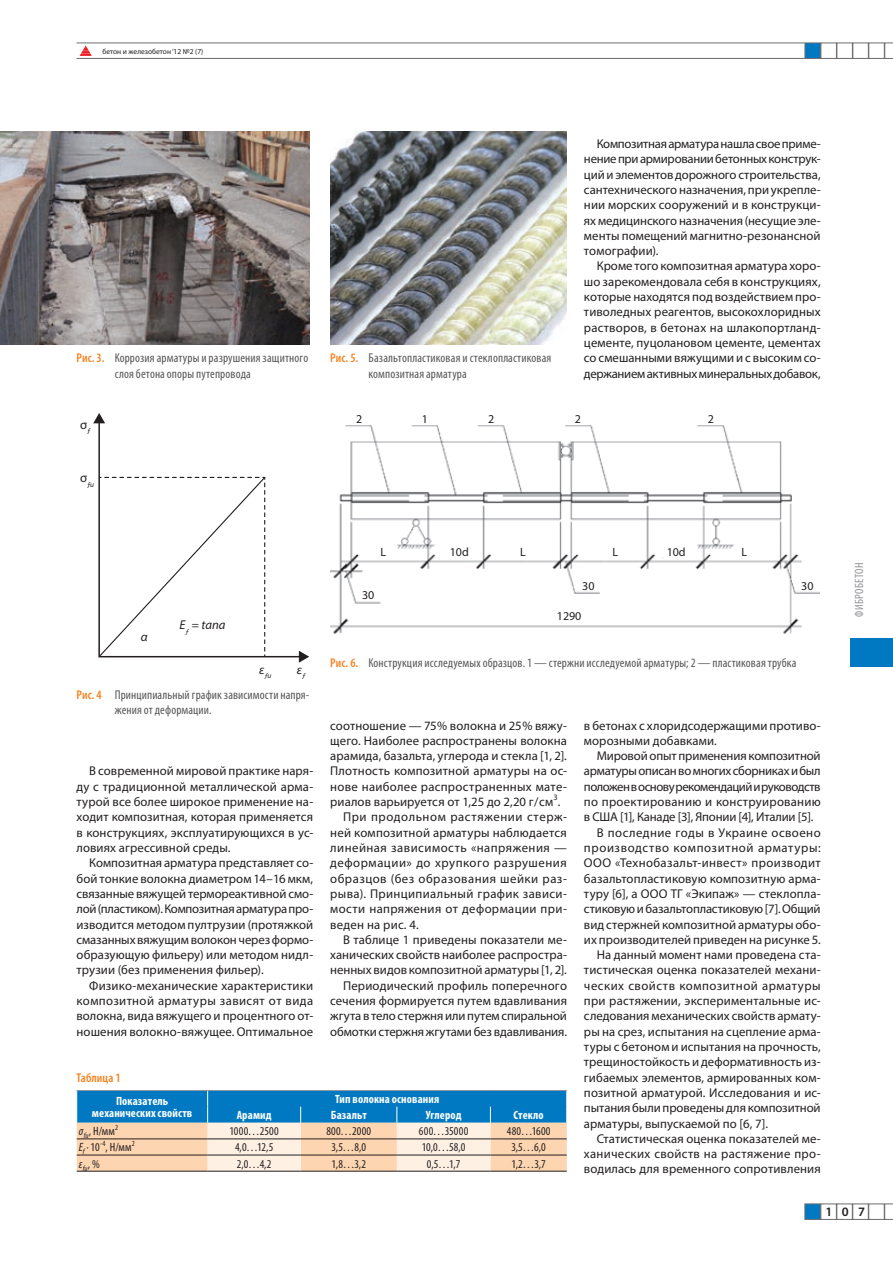
<style>
.page{position:relative;width:893px;height:1276px;background:#fff}
.page>*{position:absolute;margin:0;border:0;box-sizing:border-box;transform-origin:0 0}
.Номер_страницы{font:600 12.9px "Myriad Pro";color:#231f20}
.Текст{font:12.75px/15.3px "Myriad Pro";letter-spacing:.005em;color:#231f20;text-align:justify}
.Подпись_под_рисунком{font:condensed 12.75px/15.3px "Myriad Pro";letter-spacing:.01em;color:#57585a}
.t1{font:italic 12.75px "Myriad Pro";color:#231f20}
.Название{font:600 condensed 12.75px "Myriad Pro";letter-spacing:.01em;color:#f58220}
.Текст-2{font:condensed 12px "Myriad Pro";letter-spacing:.015em;color:#231f20}
.Шапка{font:700 condensed 12px/12px "Myriad Pro";letter-spacing:.01em;color:#fff;text-align:center}
.t2{font:12px "Myriad Pro";color:#231f20}
.t3{font:condensed 12px "Myriad Pro";letter-spacing:.025em;color:#939598}
.Текст-3{font:8.25px "Myriad Pro";color:#231f20}
.Текст-4{font:italic condensed 7.8px "Myriad Pro";color:#231f20}
.Название_издания{font:7.5px "Myriad Pro";color:#231f20}
.t4{font:italic 7.5px "Myriad Pro";color:#231f20}
.s1{font-weight:600;color:#f58220}
.s2{font-style:italic}
</style>
<div class="page">
<hr style="left:77px;top:43px;width:728px;height:1px;background:#6c6d70">
<hr style="left:77px;top:58px;width:728px;height:1px;background:#6c6d70">
<svg style="left:79px;top:45px;width:13px;height:11px"></svg>
<div style="left:821px;top:43px;width:16px;height:16px;border:1px solid #6c6d70"></div>
<div style="left:837px;top:43px;width:16px;height:16px;border:1px solid #6c6d70"></div>
<div style="left:853px;top:43px;width:16px;height:16px;border:1px solid #6c6d70"></div>
<div style="left:869px;top:43px;width:15px;height:16px;border:1px solid #6c6d70"></div>
<svg style="left:884px;top:43px;width:9px;height:16px"></svg>
<div style="left:805px;top:1203px;width:16px;height:16px;background:#0079c2;border:1px solid #6c6d70"></div>
<div style="left:821px;top:1203px;width:16px;height:16px;border:1px solid #6c6d70"></div>
<div style="left:852px;top:1203px;width:16px;height:16px;border:1px solid #6c6d70"></div>
<div style="left:868px;top:1203px;width:16px;height:16px;border:1px solid #6c6d70"></div>
<svg style="left:884px;top:1203px;width:9px;height:16px"></svg>
<div style="left:850px;top:638px;width:43px;height:29px;background:#0079c2"></div>
<div style="left:805px;top:43px;width:16px;height:16px;background:#0079c2;border:1px solid #6c6d70"></div>
<hr style="left:77px;top:1171px;width:131px;height:1px;background:#231f20">
<hr style="left:208px;top:1171px;width:93px;height:1px;background:#231f20">
<hr style="left:301px;top:1171px;width:96px;height:1px;background:#231f20">
<hr style="left:397px;top:1171px;width:93px;height:1px;background:#231f20">
<hr style="left:490px;top:1171px;width:77px;height:1px;background:#231f20">
<svg style="left:76px;top:1090px;width:491px;height:81px;background:#93b1bd"></svg>
<img style="left:0;top:132px;width:309px;height:212px">
<svg style="left:98px;top:423px;width:201px;height:235px"></svg>
<svg style="left:93px;top:413px;width:12px;height:10px"></svg>
<svg style="left:299px;top:651px;width:10px;height:11px"></svg>
<svg style="left:98px;top:476px;width:168px;height:182px"></svg>
<img style="left:330px;top:132px;width:237px;height:212px">
<img style="left:331px;top:425px;width:488px;height:209px">
<p class="Название_издания" style="left:102px;top:47px;width:102px">бетон и железобетон ‘12 №2 (7)</p>
<p class="Подпись_под_рисунком" style="left:115px;top:350px;width:195px;text-indent:-38px"><span class="s1">Рис. 3.</span> Коррозия арматуры и разрушения защитного слоя бетона опоры путепровода</p>
<p class="Текст" style="left:80px;top:416px;width:12px">σ<sub>ƒ</sub></p>
<p class="Текст" style="left:80px;top:470px;width:15px">σ<sub>ƒ</sub><sub>u</sub></p>
<p class="Подпись_под_рисунком" style="left:369px;top:350px;width:184px;text-indent:-38px"><span class="s1">Рис. 5.</span> Базальтопластиковая и стеклопластиковая композитная арматура</p>
<p class="Текст" style="left:584px;top:136px;width:238px;text-indent:13px">Композитная арматура нашла свое приме&shy;нение при армировании бетонных конструк&shy;ций и элементов дорожного строительства, сантехнического назначения, при укрепле&shy;нии морских сооружений и в конструкци&shy;ях медицинского назначения (несущие эле&shy;менты помещений магнитно-резонансной томографии).</p>
<p class="Текст" style="left:584px;top:258px;width:238px;text-indent:13px">Кроме того композитная арматура хоро&shy;шо зарекомендовала себя в конструкциях, которые находятся под воздействием про&shy;тиволедных реагентов, высокохлоридных растворов, в бетонах на шлакопортланд&shy;цементе, пуцолановом цементе, цементах со смешанными вяжущими и с высоким со&shy;держанием активных минеральных добавок,</p>
<p class="t2" style="left:356px;top:411px;width:8px">2</p>
<p class="t2" style="left:422px;top:411px;width:8px">1</p>
<p class="t2" style="left:488px;top:411px;width:8px">2</p>
<p class="t2" style="left:575px;top:411px;width:8px">2</p>
<p class="t2" style="left:708px;top:411px;width:8px">2</p>
<p class="t1" style="left:141px;top:629px;width:8px">α</p>
<p class="t1" style="left:180px;top:617px;width:47px">E<sub>ƒ</sub> = tana</p>
<p class="t4" style="left:259px;top:671px;width:14px"><sup>ε</sup>ƒu</p>
<p class="t1" style="left:297px;top:662px;width:10px">ε<sub>ƒ</sub></p>
<p class="Подпись_под_рисунком" style="left:115px;top:687px;width:196px;text-indent:-38px"><span class="s1">Рис. 4</span> Принципиальный график зависимости напря&shy;жения от деформации.</p>
<p class="t2" style="left:450px;top:545px;width:21px">10d</p>
<p class="t2" style="left:613px;top:545px;width:7px">L</p>
<p class="t2" style="left:741px;top:545px;width:7px">L</p>
<p class="t2" style="left:667px;top:545px;width:21px">10d</p>
<p class="t2" style="left:380px;top:545px;width:7px">L</p>
<p class="t2" style="left:520px;top:545px;width:7px">L</p>
<p class="t2" style="left:362px;top:587px;width:14px">30</p>
<p class="t2" style="left:582px;top:578px;width:14px">30</p>
<p class="t2" style="left:801px;top:578px;width:14px">30</p>
<p class="t2" style="left:557px;top:609px;width:26px">1290</p>
<p class="Подпись_под_рисунком" style="left:330px;top:654px;width:468px"><span class="s1">Рис. 6.</span> Конструкция исследуемых образцов. 1 — стержни исследуемой арматуры; 2 — пластиковая трубка</p>
<p class="Текст" style="left:77px;top:763px;width:238px;text-indent:13px">В современной мировой практике наря&shy;ду с традиционной металлической арма&shy;турой все более широкое применение на&shy;ходит композитная, которая применяется в конструкциях, эксплуатирующихся в ус&shy;ловиях агрессивной среды.</p>
<p class="Текст" style="left:77px;top:855px;width:238px;text-indent:13px">Композитная арматура представляет со&shy;бой тонкие волокна диаметром 14–16 мкм, связанные вяжущей термореактивной смо&shy;лой (пластиком). Композитная арматура про&shy;изводится методом пултрузии (протяжкой смазанных вяжущим волокон через формо&shy;образующую фильеру) или методом нидл&shy;трузии (без применения фильер).</p>
<p class="Текст" style="left:77px;top:977px;width:238px;text-indent:13px">Физико-механические характеристики композитной арматуры зависят от вида волокна, вида вяжущего и процентного от&shy;ношения волокно-вяжущее. Оптимальное</p>
<p class="Текст" style="left:330px;top:717px;width:238px">соотношение — 75% волокна и 25% вяжу&shy;щего. Наиболее распространены волокна арамида, базальта, углерода и стекла [1, 2].<br>Плотность композитной арматуры на ос&shy;нове наиболее распространенных мате&shy;риалов варьируется от 1,25 до 2,20 г/см .</p>
<p class="Текст-3" style="left:553px;top:792px;width:6px">3</p>
<p class="Текст" style="left:330px;top:809px;width:238px;text-indent:13px">При продольном растяжении стерж&shy;ней композитной арматуры наблюдается линейная зависимость «напряжения — деформации» до хрупкого разрушения образцов (без образования шейки раз&shy;рыва). Принципиальный график зависи&shy;мости напряжения от деформации при&shy;веден на рис. 4.</p>
<p class="Текст" style="left:330px;top:931px;width:238px;text-indent:13px">В таблице 1 приведены показатели ме&shy;ханических свойств наиболее распростра&shy;ненных видов композитной арматуры [1, 2].</p>
<p class="Текст" style="left:330px;top:977px;width:238px;text-indent:13px">Периодический профиль поперечного сечения формируется путем вдавливания жгута в тело стержня или путем спиральной обмотки стержня жгутами без вдавливания.</p>
<p class="Название" style="left:77px;top:1070px;width:46px">Таблица 1</p>
<p class="Шапка" style="left:92px;top:1095px;width:102px">Показатель механических свойств</p>
<p class="Шапка" style="left:335px;top:1092px;width:106px">Тип волокна основания</p>
<p class="Шапка" style="left:237px;top:1109px;width:36px">Арамид</p>
<p class="Шапка" style="left:331px;top:1109px;width:38px">Базальт</p>
<p class="Шапка" style="left:426px;top:1109px;width:37px">Углерод</p>
<p class="Шапка" style="left:513px;top:1109px;width:32px">Стекло</p>
<p class="Текст-2" style="left:79px;top:1124px;width:41px"><span class="s2">σ</span><sub>fu</sub>, Н/мм<sup>2</sup></p>
<p class="Текст-2" style="left:229px;top:1124px;width:51px">1000…2500</p>
<p class="Текст-2" style="left:326px;top:1124px;width:46px">800…2000</p>
<p class="Текст-2" style="left:419px;top:1124px;width:51px">600…35000</p>
<p class="Текст-2" style="left:507px;top:1124px;width:45px">480…1600</p>
<p class="Текст-2" style="left:79px;top:1140px;width:58px"><span class="s2">Е</span><sub>f</sub> ∙ 10<sup>-4</sup>, Н/мм<sup>2</sup></p>
<p class="Текст-2" style="left:235px;top:1140px;width:40px">4,0…12,5</p>
<p class="Текст-2" style="left:331px;top:1140px;width:36px">3,5…8,0</p>
<p class="Текст-2" style="left:422px;top:1140px;width:45px">10,0…58,0</p>
<p class="Текст-2" style="left:511px;top:1140px;width:36px">3,5…6,0</p>
<p class="Текст-4" style="left:79px;top:1163px;width:22px"><sup>ε</sup>fu<sup>,</sup> <sup>%</sup></p>
<p class="Текст-2" style="left:237px;top:1156px;width:36px">2,0…4,2</p>
<p class="Текст-2" style="left:331px;top:1156px;width:36px">1,8…3,2</p>
<p class="Текст-2" style="left:427px;top:1156px;width:35px">0,5…1,7</p>
<p class="Текст-2" style="left:511px;top:1156px;width:36px">1,2…3,7</p>
<p class="Текст" style="left:584px;top:717px;width:238px">в бетонах с хлоридсодержащими противо&shy;морозными добавками.</p>
<p class="Текст" style="left:584px;top:748px;width:238px;text-indent:13px">Мировой опыт применения композитной арматуры описан во многих сборниках и был положен в основу рекомендаций и руководств по проектированию и конструированию в США [1], Канаде [3], Японии [4], Италии [5].</p>
<p class="Текст" style="left:584px;top:824px;width:238px;text-indent:13px">В последние годы в Украине освоено производство композитной арматуры:<br>ООО «Технобазальт-инвест» производит базальтопластиковую композитную арма&shy;туру [6], а ООО ТГ «Экипаж» — стеклопла&shy;стиковую и базальтопластиковую [7]. Общий вид стержней композитной арматуры обо&shy;их производителей приведен на рисунке 5.</p>
<p class="Текст" style="left:584px;top:947px;width:238px;text-indent:13px">На данный момент нами проведена ста&shy;тистическая оценка показателей механи&shy;ческих свойств композитной арматуры при растяжении, экспериментальные ис&shy;следования механических свойств армату&shy;ры на срез, испытания на сцепление арма&shy;туры с бетоном и испытания на прочность, трещиностойкость и деформативность из&shy;гибаемых элементов, армированных ком&shy;позитной арматурой. Исследования и ис&shy;пытания были проведены для композитной арматуры, выпускаемой по [6, 7].</p>
<p class="Текст" style="left:584px;top:1130px;width:238px;text-indent:13px">Статистическая оценка показателей ме&shy;ханических свойств на растяжение про&shy;водилась для временного сопротивления</p>
<p class="t3" style="left:852px;top:616px;width:56px;rotate:-90deg">ФИБРОБЕТОН</p>
<p class="Номер_страницы" style="left:825px;top:1203px;width:41px">107</p>
</div>
